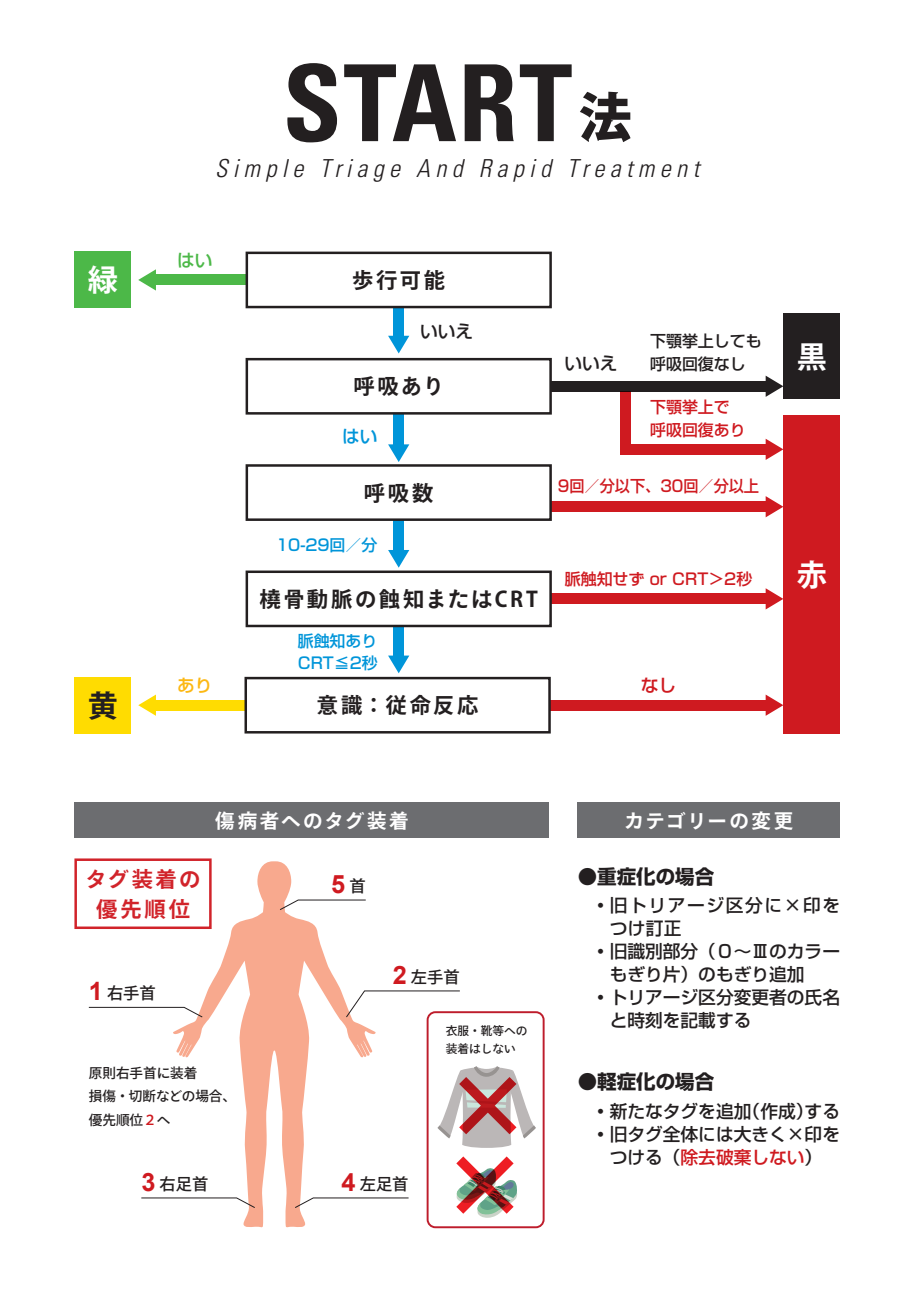
<style>
.page{position:relative;width:911px;height:1297px;background:#fff}
.page>*{position:absolute;margin:0;border:0;box-sizing:border-box;transform-origin:0 0}
.t1{font:700 condensed 106.25px "Univers";letter-spacing:.015em;color:#231f20}
.t2{font:700 30px "Ryo Gothic Plus N";color:#fff}
.t3{font:700 30px "Ryo Gothic Plus N";color:#231f20}
.t4{font:700 25.25px "Arial";color:#cf1a20}
.t5{font:italic 300 condensed 24.75px "Univers";letter-spacing:.215em;color:#231f20}
.t6{font:700 21.25px "Ryo Gothic Plus N";letter-spacing:.12em;color:#231f20}
.t7{font:700 21.25px/30.2px "Ryo Gothic Plus N";letter-spacing:.135em;color:#d1232a;text-align:center}
.t8{font:700 19.5px "Shin Go Pro";color:#231f20}
.t9{font:700 19.5px "Ryo Gothic Plus N";letter-spacing:.12em;color:#fff}
.t10{font:700 19.5px "Ryo Gothic Plus N";letter-spacing:.075em;color:#fff}
.t11{font:500 17.75px/23px "Shin Go Pro";color:#231f20;text-align:center}
.t12{font:500 17.75px "Shin Go Pro";letter-spacing:.09em;color:#231f20}
.t13{font:500 17.75px "Shin Go Pro";color:#cf1a20}
.t14{font:500 17.75px "Shin Go Pro";color:#0095d9}
.t15{font:500 17.75px "Shin Go Pro";color:#4cb848}
.t16{font:500 17.75px "Shin Go Pro";color:#fcb814}
.t17{font:500 16.25px "Ryo Gothic Plus N";color:#231f20}
.t18{font:500 16px/23px "Shin Go Pro";color:#cf1a20}
.t19{font:500 16px "Shin Go Pro";color:#0095d9}
.t20{font:500 16px "Shin Go Pro";color:#cf1a20;scale:.95 1}
.t21{font:500 16px/23px "Shin Go Pro";color:#231f20}
.t22{font:500 13.5px/23.2px "Ryo Gothic Plus N";color:#231f20}
.t23{font:500 11.75px/17.5px "Ryo Gothic Plus N";color:#231f20}
.s1{font-family:"Ryo Gothic Plus N";font-weight:800;font-stretch:normal;font-size:53.25px}
.s2{font-family:"Arial";font-weight:700;font-size:25.25px;color:#cf1a20}
.s3{color:#cf1a20}
.s4{font-family:"Ryo Gothic Plus N";font-weight:500;font-size:16.25px;color:#231f20}
</style>
<div class="page">
<div style="left:783px;top:314px;width:57px;height:85px;background:#231f20"></div>
<div style="left:549px;top:594px;width:220px;height:10px;background:#cf1a20"></div>
<svg style="left:765px;top:588px;width:18px;height:21px"></svg>
<div style="left:521px;top:501px;width:248px;height:11px;background:#cf1a20"></div>
<svg style="left:765px;top:496px;width:18px;height:21px"></svg>
<div style="left:152px;top:275px;width:160px;height:10px;background:#4cb848"></div>
<svg style="left:138px;top:269px;width:18px;height:22px"></svg>
<div style="left:549px;top:700px;width:220px;height:10px;background:#cf1a20"></div>
<svg style="left:765px;top:694px;width:18px;height:22px"></svg>
<div style="left:152px;top:700px;width:178px;height:10px;background:#ffdc01"></div>
<svg style="left:138px;top:694px;width:18px;height:22px"></svg>
<div style="left:393px;top:518px;width:11px;height:35px;background:#0095d9"></div>
<svg style="left:388px;top:550px;width:21px;height:18px"></svg>
<div style="left:393px;top:412px;width:11px;height:36px;background:#0095d9"></div>
<svg style="left:388px;top:444px;width:21px;height:18px"></svg>
<div style="left:393px;top:304px;width:11px;height:35px;background:#0095d9"></div>
<svg style="left:388px;top:336px;width:21px;height:17px"></svg>
<div style="left:393px;top:624px;width:11px;height:35px;background:#0095d9"></div>
<svg style="left:388px;top:656px;width:21px;height:17px"></svg>
<div style="left:245px;top:570px;width:307px;height:57px;border:2px solid #231f20"></div>
<div style="left:247px;top:465px;width:303px;height:55px;background:#fff"></div>
<div style="left:245px;top:464px;width:307px;height:57px;border:2px solid #231f20"></div>
<div style="left:247px;top:253px;width:303px;height:54px;background:#fff"></div>
<div style="left:245px;top:252px;width:307px;height:56px;border:2px solid #231f20"></div>
<div style="left:246px;top:678px;width:303px;height:54px;background:#fff"></div>
<div style="left:244px;top:677px;width:307px;height:56px;border:2px solid #231f20"></div>
<div style="left:783px;top:415px;width:57px;height:318px;background:#cf1a20"></div>
<div style="left:74px;top:803px;width:475px;height:35px;background:#6c6d70"></div>
<div style="left:578px;top:803px;width:262px;height:35px;background:#6c6d70"></div>
<div style="left:74px;top:677px;width:57px;height:56px;background:#ffdc01"></div>
<div style="left:74px;top:252px;width:57px;height:56px;background:#4cb848"></div>
<svg style="left:437px;top:1066px;width:99px;height:82px"></svg>
<svg style="left:456px;top:1156px;width:61px;height:62px"></svg>
<svg style="left:172px;top:861px;width:204px;height:367px"></svg>
<svg style="left:279px;top:899px;width:87px;height:11px"></svg>
<svg style="left:346px;top:990px;width:114px;height:28px"></svg>
<svg style="left:88px;top:1007px;width:115px;height:11px"></svg>
<svg style="left:294px;top:1197px;width:115px;height:11px"></svg>
<svg style="left:141px;top:1197px;width:114px;height:11px"></svg>
<div style="left:426px;top:1011px;width:118px;height:217px;border:2px solid #be1d2c;border-radius:8px"></div>
<div style="left:620px;top:444px;width:149px;height:11px;background:#cf1a20"></div>
<div style="left:620px;top:391px;width:11px;height:63px;background:#cf1a20"></div>
<svg style="left:765px;top:439px;width:18px;height:21px"></svg>
<div style="left:521px;top:381px;width:248px;height:11px;background:#231f20"></div>
<svg style="left:765px;top:376px;width:18px;height:21px"></svg>
<div style="left:247px;top:359px;width:303px;height:54px;background:#fff"></div>
<div style="left:245px;top:358px;width:307px;height:57px;border:2px solid #231f20"></div>
<div style="left:74px;top:858px;width:138px;height:71px;border:2px solid #d1232a"></div>
<h2 class="t2" style="left:88px;top:261px;width:32px">緑</h2>
<h2 class="t3" style="left:88px;top:686px;width:32px">黄</h2>
<h1 class="t1" style="left:283px;top:38px;width:350px">START<span class="s1">法</span></h1>
<h3 class="t5" style="left:215px;top:154px;width:485px">Simple Triage And Rapid Treatment</h3>
<p class="t15" style="left:177px;top:246px;width:37px">はい</p>
<p class="t16" style="left:177px;top:671px;width:37px">あり</p>
<p class="t6" style="left:352px;top:267px;width:94px">歩行可能</p>
<p class="t11" style="left:420px;top:318px;width:55px">いいえ</p>
<p class="t6" style="left:353px;top:373px;width:92px">呼吸あり</p>
<p class="t14" style="left:342px;top:422px;width:37px">はい</p>
<p class="t6" style="left:364px;top:479px;width:71px">呼吸数</p>
<p class="t19" style="left:276px;top:532px;width:103px">10-29回／分</p>
<p class="t6" style="left:259px;top:585px;width:280px">橈骨動脈の蝕知またはCRT</p>
<p class="t19" style="left:298px;top:628px;width:81px">脈蝕知あり</p>
<p class="t19" style="left:298px;top:650px;width:82px">CRT≦2秒</p>
<p class="t6" style="left:317px;top:692px;width:163px">意識：従命反応</p>
<p class="t11" style="left:564px;top:350px;width:55px">いいえ</p>
<p class="t21" style="left:650px;top:328px;width:113px">下顎挙上しても呼吸回復なし</p>
<p class="t18" style="left:650px;top:393px;width:97px">下顎挙上で呼吸回復あり</p>
<p class="t20" style="left:558px;top:472px;width:213px">9回／分以下、30回／分以上</p>
<p class="t18" style="left:565px;top:565px;width:189px">脈触知せず or CRT＞2秒</p>
<p class="t13" style="left:641px;top:671px;width:37px">なし</p>
<h2 class="t2" style="left:796px;top:337px;width:32px">黒</h2>
<h2 class="t2" style="left:796px;top:555px;width:32px">赤</h2>
<p class="t9" style="left:215px;top:808px;width:195px">傷病者へのタグ装着</p>
<p class="t10" style="left:624px;top:808px;width:170px">カテゴリーの変更</p>
<p class="t7" style="left:85px;top:865px;width:117px">タグ装着の優先順位</p>
<p class="t17" style="left:89px;top:983px;width:69px"><span class="s2">1</span> 右手首</p>
<p class="t22" style="left:89px;top:1062px;width:149px">原則右手首に装着<br>損傷 ・ 切断などの場合、優先順位<span class="s3">２</span>へ</p>
<h3 class="t4" style="left:331px;top:867px;width:36px">5 <span class="s4">首</span></h3>
<p class="t17" style="left:393px;top:967px;width:69px"><span class="s2">2</span> 左手首</p>
<p class="t23" style="left:446px;top:1023px;width:83px">衣服・靴等への装着はしない</p>
<p class="t17" style="left:141px;top:1174px;width:69px"><span class="s2">3</span> 右足首</p>
<p class="t17" style="left:341px;top:1174px;width:69px"><span class="s2">4</span> 左足首</p>
<p class="t8" style="left:578px;top:861px;width:138px">●重症化の場合</p>
<p class="t12" style="left:592px;top:891px;width:250px">・旧トリアージ区分に×印を</p>
<p class="t11" style="left:609px;top:915px;width:73px">つけ訂正</p>
<p class="t11" style="left:592px;top:938px;width:250px">・旧識別部分（０～Ⅲのカラー</p>
<p class="t11" style="left:609px;top:961px;width:196px">もぎり片）のもぎり追加</p>
<p class="t11" style="left:592px;top:984px;width:250px">・トリアージ区分変更者の氏名</p>
<p class="t11" style="left:609px;top:1007px;width:143px">と時刻を記載する</p>
<p class="t8" style="left:578px;top:1066px;width:138px">●軽症化の場合</p>
<p class="t11" style="left:592px;top:1097px;width:250px">・新たなタグを追加（作成）する・旧タグ全体には大きく×印をつける（<span class="s3">除去破棄しない</span>）</p>
</div>
